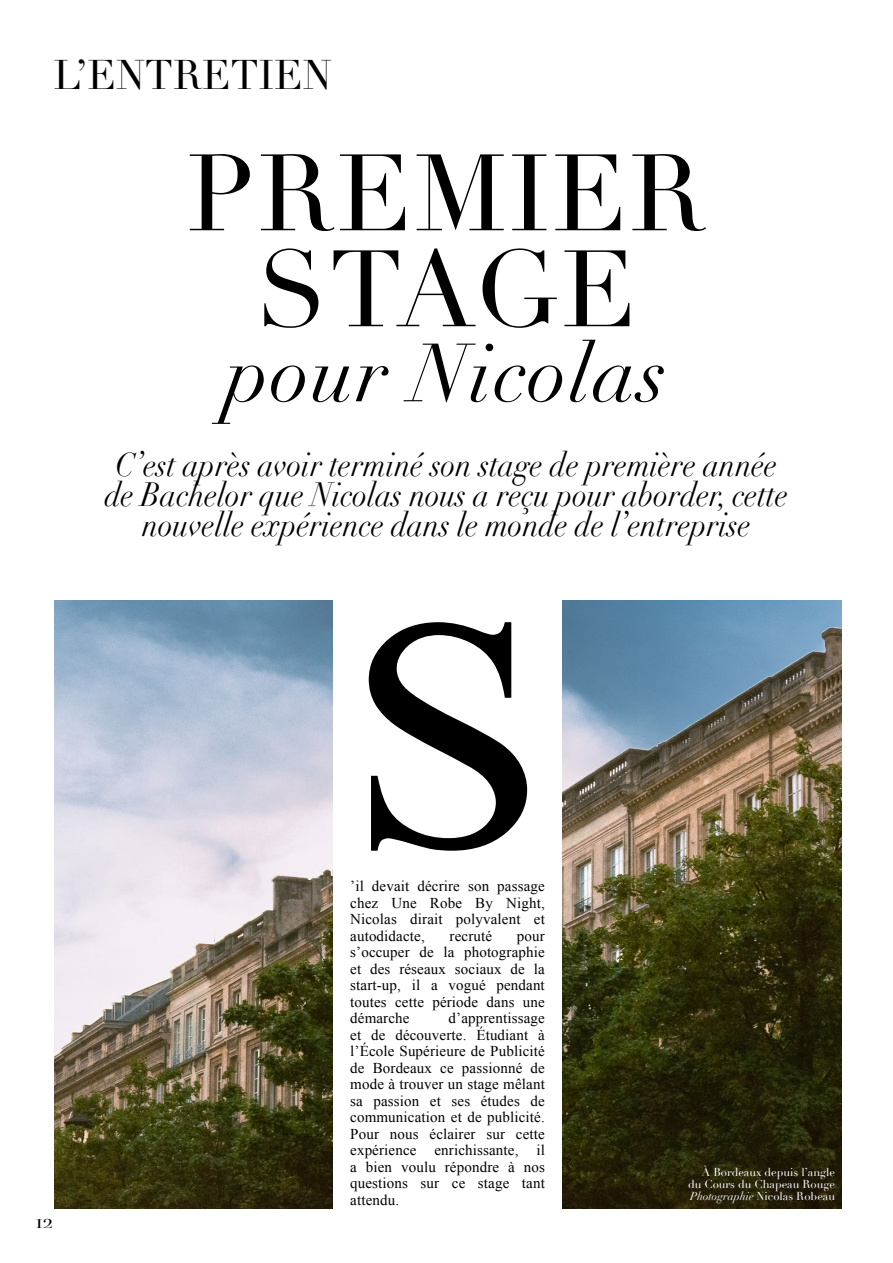
<style>
.page{position:relative;width:893px;height:1263px;background:#fff}
.page>*{position:absolute;margin:0;border:0;box-sizing:border-box;transform-origin:0 0}
.t1{font:330px "Times New Roman";color:#000;scale:1.09 1}
.t2{font:106.5px/96px "Didot";letter-spacing:.02em;color:#000;text-align:center}
.t3{font:italic 81px "Didot";letter-spacing:.02em;color:#000}
.t4{font:40.5px "Didot";color:#000}
.t5{font:italic 33px/30px "Didot";color:#000;text-align:center;scale:.91 1}
.t6{font:21px "Didot";color:#000}
.t7{font:15px/16.5px "Times New Roman";letter-spacing:.01em;color:#000;text-align:justify}
.t8{font:11.25px/12px "Didot";color:#fff;text-align:justify}
.s1{font-style:italic}
</style>
<div class="page">
<img style="left:54px;top:600px;width:278px;height:609px">
<img style="left:563px;top:600px;width:278px;height:609px">
<h3 class="t4" style="left:54px;top:51px;width:280px">L’ENTRETIEN</h3>
<h2 class="t2" style="left:187px;top:148px;width:521px">PREMIER<br>STAGE</h2>
<h3 class="t3" style="left:226px;top:323px;width:442px">pour Nicolas</h3>
<h3 class="t5" style="left:105px;top:450px;width:752px">C’est après avoir terminé son stage de première année de Bachelor que Nicolas nous a reçu pour aborder, cette nouvelle expérience dans le monde de l’entreprise</h3>
<h3 class="t6" style="left:36px;top:1208px;width:19px">12</h3>
<h1 class="t1" style="left:346px;top:513px;width:185px">S</h1>
<p class="t7" style="left:350px;top:878px;width:196px">’il devait décrire son passage chez Une Robe By Night, Nicolas dirait polyvalent et autodidacte,</p>
<p class="t7" style="left:450px;top:927px;width:44px">recruté</p>
<p class="t7" style="left:350px;top:927px;width:196px;text-indent:167px">pour s’occuper de la photographie et des réseaux sociaux de la start-up, il a vogué pendant toutes cette période dans une démarche</p>
<p class="t7" style="left:350px;top:1010px;width:196px;text-indent:98px">d’apprentissage et de découverte. Étudiant à l’École Supérieure de Publicité de Bordeaux ce passionné de mode à trouver un stage mêlant sa passion et ses études de communication et de publicité.<br>Pour nous éclairer sur cette expérience enrichissante, il a bien voulu répondre à nos questions sur ce stage tant attendu.</p>
<p class="t8" style="left:688px;top:1166px;width:148px;text-indent:14px">À Bordeaux depuis l’angle du Cours du Chapeau Rouge <span class="s1">Photographie</span> Nicolas Robeau</p>
</div>
